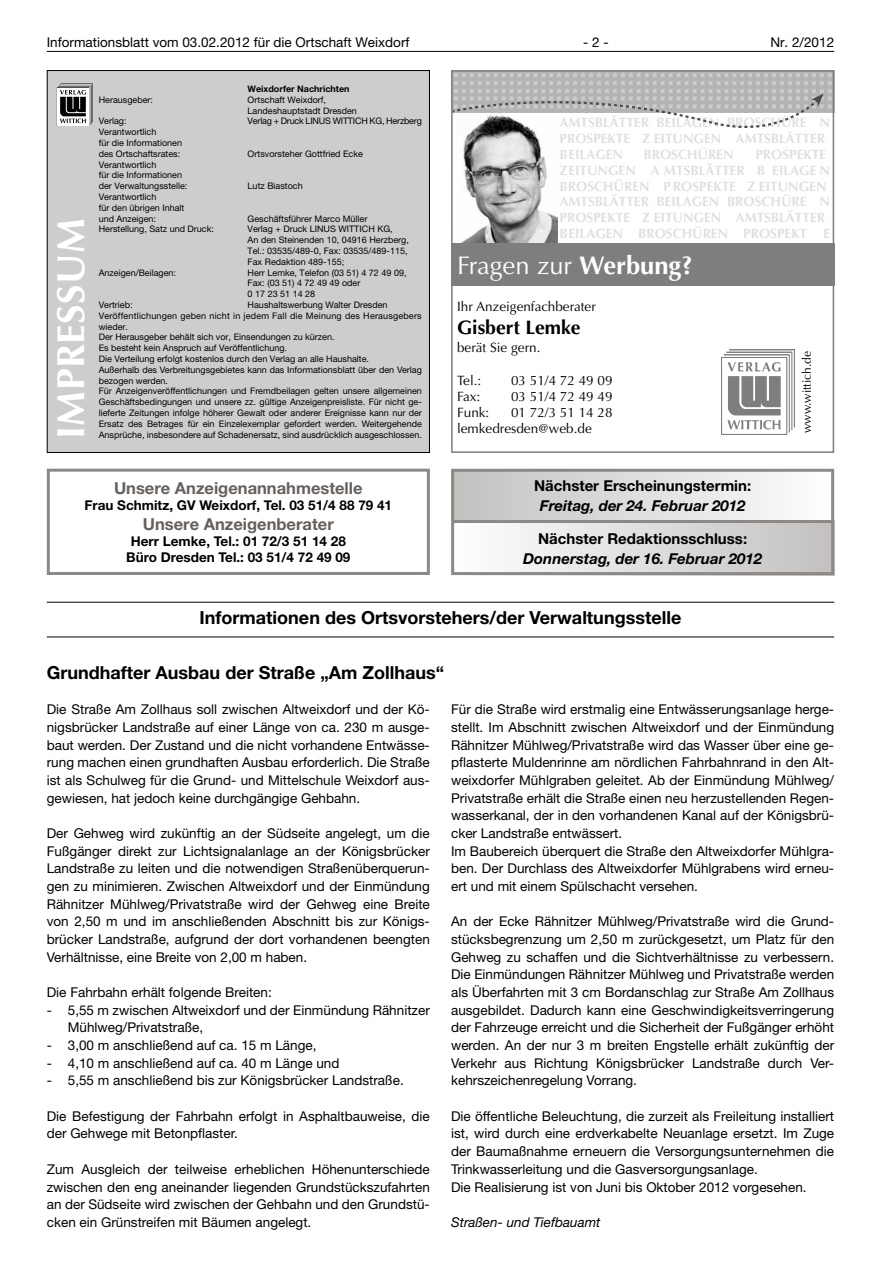
<style>
.page{position:relative;width:881px;height:1263px;background:#fff}
.page>*{position:absolute;margin:0;border:0;box-sizing:border-box;transform-origin:0 0}
.t1{font:700 39px "Optima LT";letter-spacing:.015em;color:#fff}
.t2{font:25.5px "Optima LT";color:#fff}
.t3{font:700 19.5px "Optima LT";color:#000}
.t4{font:700 18px "Helvetica Neue LT";color:#000}
.t5{font:700 16.5px "Helvetica Neue LT";color:#66605c}
.t6{font:700 15px "Helvetica Neue LT";color:#000}
.t7{font:italic 700 15px "Helvetica Neue LT";color:#000}
.t8{font:13.5px/17.7px "Helvetica Neue LT";color:#000;text-align:justify}
.t9{font:700 13.5px/15.8px "Optima LT";color:#e0e0e0}
.t10{font:13.5px/16.2px "Optima LT";color:#000}
.t11{font:700 13.5px/16.2px "Helvetica Neue LT";color:#000;text-align:center}
.t12{font:italic 13.5px "Helvetica Neue LT";color:#000}
.t13{font:12px "Optima LT";color:#000}
.t14{font:9px/10.8px "Helvetica Neue LT";color:#000}
.t15{font:9px "Helvetica Neue LT";letter-spacing:-.02em;color:#000}
.t16{font:700 9px "Helvetica Neue LT";color:#000}
.s1{font-weight:700}
</style>
<div class="page">
<hr style="left:47px;top:51px;width:786px;height:1px;background:#000">
<hr style="left:47px;top:602px;width:786px;height:1px;background:#000">
<hr style="left:47px;top:637px;width:786px;height:1px;background:#000">
<div style="left:47px;top:469px;width:382px;height:106px;border:3px solid #8c8986"></div>
<div style="left:47px;top:71px;width:382px;height:381px;background:#cecdcd"></div>
<div style="left:47px;top:70px;width:382px;height:383px;border:1px solid #000"></div>
<svg style="left:57px;top:84px;width:36px;height:42px;background:#909090"></svg>
<div style="left:451px;top:522px;width:382px;height:53px;background:linear-gradient(to right,#fefeff,#c3c1c0)"></div>
<div style="left:451px;top:469px;width:382px;height:52px;background:linear-gradient(to right,#c2c0c0,#fefefe)"></div>
<div style="left:451px;top:469px;width:382px;height:106px;border:3px solid #8c8986"></div>
<hr style="left:453px;top:520px;width:380px;height:3px;background:#8c8986">
<img style="left:454px;top:136px;width:103px;height:108px">
<div style="left:451px;top:244px;width:383px;height:42px;background:#7e7e7e"></div>
<svg style="left:454px;top:73px;width:376px;height:63px"></svg>
<img style="left:721px;top:349px;width:72px;height:86px">
<div style="left:451px;top:70px;width:382px;height:383px;border:2px solid #7e7e7e"></div>
<p class="t8" style="left:47px;top:33px;width:364px">Informationsblatt vom 03.02.2012 für die Ortschaft Weixdorf</p>
<p class="t8" style="left:583px;top:33px;width:27px">- 2 -</p>
<p class="t8" style="left:770px;top:33px;width:65px">Nr. 2/2012</p>
<p class="t16" style="left:247px;top:83px;width:103px">Weixdorfer Nachrichten</p>
<p class="t14" style="left:99px;top:94px;width:56px">Herausgeber:</p>
<p class="t14" style="left:247px;top:94px;width:111px">Ortschaft Weixdorf,<br>Landeshauptstadt Dresden</p>
<p class="t14" style="left:99px;top:116px;width:29px">Verlag:</p>
<p class="t15" style="left:247px;top:116px;width:176px">Verlag + Druck LINUS WITTICH KG, Herzberg</p>
<p class="t14" style="left:99px;top:126px;width:85px">Verantwortlich<br>für die Informationen des Ortschaftsrates:</p>
<p class="t14" style="left:247px;top:148px;width:117px">Ortsvorsteher Gottfried Ecke</p>
<h1 class="t1" style="left:48px;top:439px;width:223px;rotate:-90deg">IMPRESSUM</h1>
<p class="t14" style="left:99px;top:159px;width:90px">Verantwortlich<br>für die Informationen der Verwaltungsstelle:</p>
<p class="t14" style="left:99px;top:191px;width:87px">Verantwortlich<br>für den übrigen Inhalt und Anzeigen:</p>
<p class="t14" style="left:247px;top:180px;width:56px">Lutz Biastoch</p>
<p class="t14" style="left:247px;top:213px;width:121px">Geschäftsführer Marco Müller</p>
<p class="t14" style="left:99px;top:224px;width:117px">Herstellung, Satz und Druck:</p>
<p class="t14" style="left:247px;top:224px;width:163px">Verlag + Druck LINUS WITTICH KG,<br>An den Steinenden 10, 04916 Herzberg, Tel.: 03535/489-0, Fax: 03535/489-115, Fax Redaktion 489-155;</p>
<p class="t14" style="left:99px;top:267px;width:79px">Anzeigen/Beilagen:</p>
<p class="t14" style="left:247px;top:267px;width:160px">Herr Lemke, Telefon (03 51) 4 72 49 09,<br>Fax: (03 51) 4 72 49 49 oder<br>0 17 23 51 14 28</p>
<p class="t14" style="left:99px;top:299px;width:35px">Vertrieb:</p>
<p class="t14" style="left:99px;top:299px;width:324px;text-indent:149px">Haushaltswerbung Walter Dresden Veröffentlichungen geben nicht in jedem Fall die Meinung des Herausgebers wieder.<br>Der Herausgeber behält sich vor, Einsendungen zu kürzen.<br>Es besteht kein Anspruch auf Veröffentlichung.<br>Die Verteilung erfolgt kostenlos durch den Verlag an alle Haushalte.<br>Außerhalb des Verbreitungsgebietes kann das Informationsblatt über den Verlag bezogen werden.<br>Für Anzeigenveröffentlichungen und Fremdbeilagen gelten unsere allgemeinen Geschäftsbedingungen und unsere zz. gültige Anzeigenpreisliste. Für nicht ge&shy;lieferte Zeitungen infolge höherer Gewalt oder anderer Ereignisse kann nur der Ersatz des Betrages für ein Einzelexemplar gefordert werden. Weitergehende</p>
<p class="t14" style="left:99px;top:429px;width:324px">Ansprüche, insbesondere auf Schadenersatz, sind ausdrücklich ausgeschlossen.</p>
<p class="t5" style="left:114px;top:478px;width:250px">Unsere Anzeigenannahmestelle</p>
<p class="t11" style="left:84px;top:497px;width:309px">Frau Schmitz, GV Weixdorf, Tel. 03 51/4 88 79 41</p>
<p class="t5" style="left:143px;top:514px;width:192px">Unsere Anzeigenberater</p>
<p class="t11" style="left:126px;top:533px;width:226px">Herr Lemke, Tel.: 01 72/3 51 14 28<br>Büro Dresden Tel.: 03 51/4 72 49 09</p>
<p class="t9" style="left:559px;top:115px;width:272px">AMTSBLÄTTER BEILAGEN BROSCHÜRE N<br>PROSPEKTE Z EITUNGEN AMTSBLÄTTER<br>BEILAGEN</p>
<p class="t9" style="left:643px;top:147px;width:92px">BROSCHÜREN</p>
<p class="t9" style="left:559px;top:147px;width:272px;text-indent:196px">PROSPEKTE<br>ZEITUNGEN A MTSBLÄTTER B EILAGE N<br>BROSCHÜREN P ROSPEKTE Z EITUNGEN<br>AMTSBLÄTTER BEILAGEN BROSCHÜRE N<br>PROSPEKTE Z EITUNGEN AMTSBLÄTTER<br>BEILAGEN BROSCHÜREN PROSPEKT E</p>
<h2 class="t2" style="left:457px;top:251px;width:237px">Fragen zur <span class="s1">Werbung?</span></h2>
<p class="t10" style="left:457px;top:298px;width:140px">Ihr Anzeigenfachberater</p>
<h3 class="t3" style="left:457px;top:316px;width:125px">Gisbert Lemke</h3>
<p class="t10" style="left:457px;top:340px;width:85px">berät Sie gern.</p>
<p class="t10" style="left:457px;top:372px;width:26px">Tel.:</p>
<p class="t10" style="left:511px;top:372px;width:103px">03 51/4 72 49 09</p>
<p class="t10" style="left:457px;top:388px;width:25px">Fax:</p>
<p class="t10" style="left:511px;top:388px;width:103px">03 51/4 72 49 49</p>
<p class="t10" style="left:457px;top:404px;width:34px">Funk:</p>
<p class="t13" style="left:799px;top:433px;width:83px;rotate:-90deg">www.wittich.de</p>
<p class="t10" style="left:457px;top:404px;width:157px;text-indent:54px">01 72/3 51 14 28 lemkedresden@web.de</p>
<p class="t6" style="left:534px;top:477px;width:218px">Nächster Erscheinungstermin:</p>
<p class="t7" style="left:539px;top:496px;width:207px">Freitag, der 24. Februar 2012</p>
<p class="t6" style="left:538px;top:529px;width:210px">Nächster Redaktionsschluss:</p>
<p class="t7" style="left:523px;top:549px;width:240px">Donnerstag, der 16. Februar 2012</p>
<h3 class="t4" style="left:199px;top:606px;width:483px">Informationen des Ortsvorstehers/der Verwaltungsstelle</h3>
<h3 class="t4" style="left:47px;top:662px;width:398px">Grundhafter Ausbau der Straße „Am Zollhaus“</h3>
<p class="t8" style="left:47px;top:700px;width:384px">Die Straße Am Zollhaus soll zwischen Altweixdorf und der Kö&shy;nigsbrücker Landstraße auf einer Länge von ca. 230 m ausge&shy;baut werden. Der Zustand und die nicht vorhandene Entwässe&shy;rung machen einen grundhaften Ausbau erforderlich. Die Straße ist als Schulweg für die Grund- und Mittelschule Weixdorf aus&shy;gewiesen, hat jedoch keine durchgängige Gehbahn.</p>
<p class="t8" style="left:47px;top:824px;width:384px">Der Gehweg wird zukünftig an der Südseite angelegt, um die Fußgänger direkt zur Lichtsignalanlage an der Königsbrücker Landstraße zu leiten und die notwendigen Straßenüberquerun&shy;gen zu minimieren. Zwischen Altweixdorf und der Einmündung Rähnitzer Mühlweg/Privatstraße wird der Gehweg eine Breite von 2,50 m und im anschließenden Abschnitt bis zur Königs&shy;brücker Landstraße, aufgrund der dort vorhandenen beengten Verhältnisse, eine Breite von 2,00 m haben.</p>
<p class="t8" style="left:47px;top:983px;width:226px">Die Fahrbahn erhält folgende Breiten:</p>
<p class="t8" style="left:68px;top:1001px;width:363px;text-indent:-21px">- 5,55 m zwischen Altweixdorf und der Einmündung Rähnitzer<br>Mühlweg/Privatstraße,</p>
<p class="t8" style="left:47px;top:1036px;width:271px">- 3,00 m anschließend auf ca. 15 m Länge,</p>
<p class="t8" style="left:47px;top:1054px;width:294px">- 4,10 m anschließend auf ca. 40 m Länge und</p>
<p class="t8" style="left:47px;top:1071px;width:358px">- 5,55 m anschließend bis zur Königsbrücker Landstraße.</p>
<p class="t8" style="left:47px;top:1107px;width:384px">Die Befestigung der Fahrbahn erfolgt in Asphaltbauweise, die der Gehwege mit Betonpflaster.</p>
<p class="t8" style="left:47px;top:1160px;width:384px">Zum Ausgleich der teilweise erheblichen Höhenunterschiede zwischen den eng aneinander liegenden Grundstückszufahrten an der Südseite wird zwischen der Gehbahn und den Grundstü&shy;cken ein Grünstreifen mit Bäumen angelegt.</p>
<p class="t8" style="left:451px;top:700px;width:384px;text-align:left">Für die Straße wird erstmalig eine Entwässerungsanlage herge&shy;stellt. Im Abschnitt zwischen Altweixdorf und der Einmündung Rähnitzer Mühlweg/Privatstraße wird das Wasser über eine ge&shy;pflasterte Muldenrinne am nördlichen Fahrbahnrand in den Alt&shy;weixdorfer Mühlgraben geleitet. Ab der Einmündung Mühlweg/ Privatstraße erhält die Straße einen neu herzustellenden Regen&shy;wasserkanal, der in den vorhandenen Kanal auf der Königsbrü&shy;cker Landstraße entwässert.<br>Im Baubereich überquert die Straße den Altweixdorfer Mühlgra&shy;ben. Der Durchlass des Altweixdorfer Mühlgrabens wird erneu&shy;ert und mit einem Spülschacht versehen.</p>
<p class="t8" style="left:451px;top:912px;width:384px">An der Ecke Rähnitzer Mühlweg/Privatstraße wird die Grund&shy;stücksbegrenzung um 2,50 m zurückgesetzt, um Platz für den Gehweg zu schaffen und die Sichtverhältnisse zu verbessern.<br>Die Einmündungen Rähnitzer Mühlweg und Privatstraße werden als Überfahrten mit 3 cm Bordanschlag zur Straße Am Zollhaus ausgebildet. Dadurch kann eine Geschwindigkeitsverringerung der Fahrzeuge erreicht und die Sicherheit der Fußgänger erhöht werden. An der nur 3 m breiten Engstelle erhält zukünftig der Verkehr aus Richtung Königsbrücker Landstraße durch Ver&shy;kehrszeichenregelung Vorrang.</p>
<p class="t8" style="left:451px;top:1107px;width:384px;text-align:left">Die öffentliche Beleuchtung, die zurzeit als Freileitung installiert ist, wird durch eine erdverkabelte Neuanlage ersetzt. Im Zuge der Baumaßnahme erneuern die Versorgungsunternehmen die Trinkwasserleitung und die Gasversorgungsanlage.<br>Die Realisierung ist von Juni bis Oktober 2012 vorgesehen.</p>
<p class="t12" style="left:451px;top:1214px;width:151px">Straßen- und Tiefbauamt</p>
</div>
